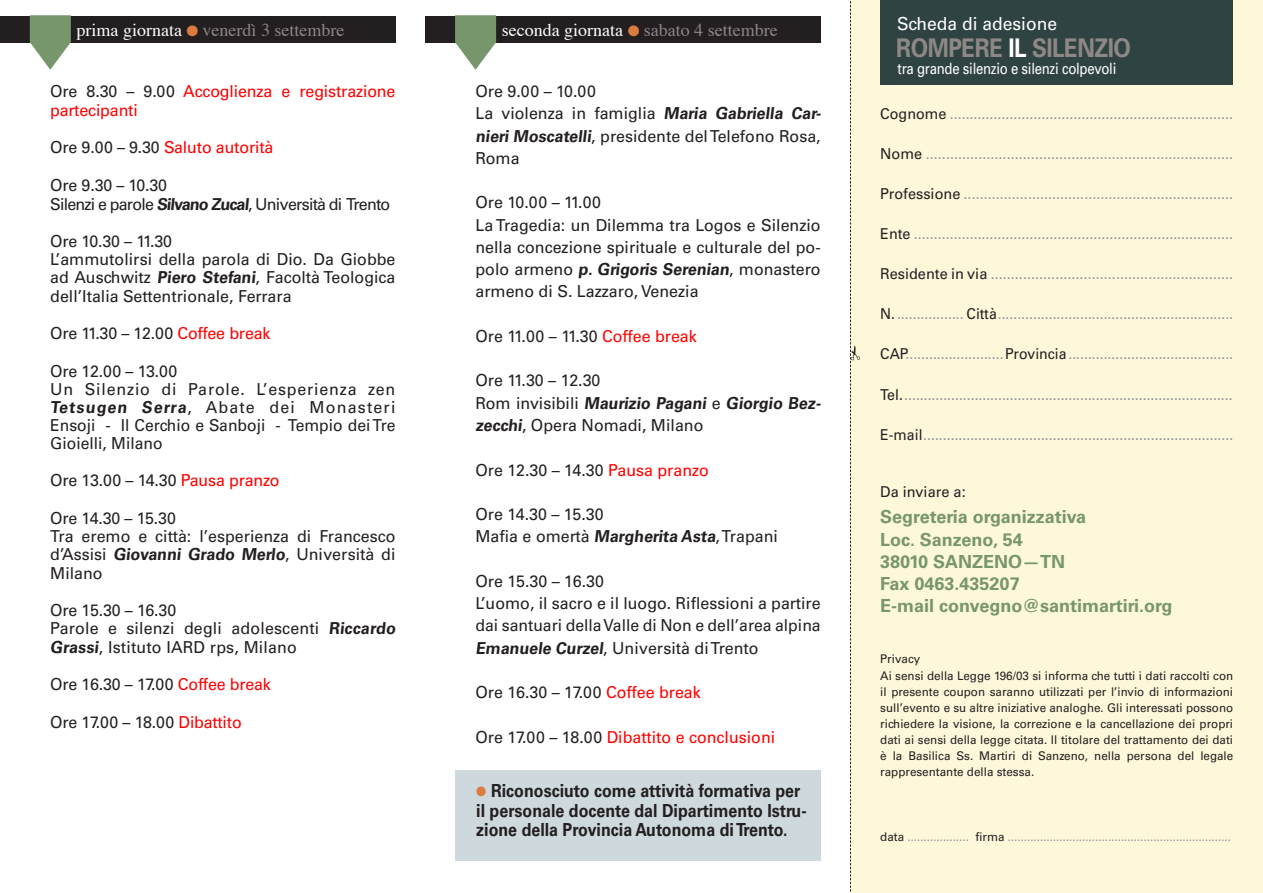
<style>
.page{position:relative;width:1263px;height:893px;background:#fff}
.page>*{position:absolute;margin:0;border:0;box-sizing:border-box;transform-origin:0 0}
.t1{font:700 25.8px "Univers";letter-spacing:-.02em;color:#8d8885;scale:.87 1}
.t2{font:700 18px/19.5px "Univers LT Std";color:#231f20;scale:.89 1}
.t3{font:700 18px/22.2px "Univers LT Std";color:#77966b}
.t4{font:18px "Times";color:#8d8885}
.t5{font:18px "Univers LT Std";color:#fff}
.t6{font:16.5px/22.2px "Univers LT Std";color:#231f20}
.t7{font:16.5px/18.8px "Univers LT Std";letter-spacing:-.01em;color:#f00}
.t8{font:16.5px/18.8px "Univers LT Std";letter-spacing:-.05em;color:#231f20}
.t9{font:15.45px "Univers";letter-spacing:-.02em;color:#fff;scale:.85 1}
.t10{font:15px "Univers LT Std";color:#939598;scale:.94 1}
.t11{font:15px "Univers LT Std";color:#939598;scale:.96 1}
.t12{font:15px "Univers LT Std";color:#939598}
.t13{font:15px "Univers LT Std";color:#231f20}
.t14{font:12px/16.2px "Univers LT Std";color:#231f20}
.t15{font:12px "Univers LT Std";color:#939598}
.s1{color:#fff}
.s2{color:#da7c40}
.s3{color:#231f20}
.s4{font-weight:700}
.s5{color:#f00}
</style>
<div class="page">
<div style="left:850px;top:0;width:413px;height:893px;background:#fef8db"></div>
<div style="left:0;top:16px;width:395px;height:27px;background:#231f20"></div>
<svg style="left:30px;top:15px;width:41px;height:55px"></svg>
<div style="left:425px;top:16px;width:396px;height:27px;background:#231f20"></div>
<svg style="left:455px;top:15px;width:41px;height:55px"></svg>
<div style="left:455px;top:771px;width:366px;height:90px;background:#ced9de"></div>
<div style="left:880px;top:0;width:353px;height:85px;background:#2f4342"></div>
<svg style="left:850px;top:1px;width:10px;height:891px"></svg>
<p class="t4" style="left:77px;top:18px;width:269px"><span class="s1">prima giornata</span> <span class="s2">●</span> venerdì 3 settembre</p>
<p class="t7" style="left:50px;top:82px;width:347px"><span class="s3">Ore 8.30 – 9.00</span> Accoglienza e registrazione partecipanti</p>
<p class="t7" style="left:50px;top:138px;width:225px"><span class="s3">Ore 9.00 – 9.30</span> Saluto autorità</p>
<p class="t8" style="left:50px;top:176px;width:342px">Ore 9.30 – 10.30<br>Silenzi e parole <span class="s4">Silvano Zucal</span>, Università di Trento</p>
<p class="t6" style="left:50px;top:232px;width:347px;line-height:18.3px">Ore 10.30 – 11.30<br>L’ammutolirsi della parola di Dio. Da Giobbe ad Auschwitz <span class="s4">Piero Stefani</span>, Facoltà Teologica dell’Italia Settentrionale, Ferrara</p>
<p class="t6" style="left:50px;top:322px;width:222px">Ore 11.30 – 12.00 <span class="s5">Coffee break</span></p>
<p class="t6" style="left:50px;top:362px;width:347px;line-height:18px">Ore 12.00 – 13.00<br>Un Silenzio di Parole. L’esperienza zen<br><span class="s4">Tetsugen Serra</span>, Abate dei Monasteri<br>Ensoji - Il Cerchio e Sanboji - Tempio dei Tre<br>Gioielli, Milano</p>
<p class="t6" style="left:50px;top:469px;width:231px">Ore 13.00 – 14.30 <span class="s5">Pausa pranzo</span></p>
<p class="t6" style="left:50px;top:509px;width:347px;line-height:18.3px">Ore 14.30 – 15.30<br>Tra eremo e città: l’esperienza di Francesco d’Assisi <span class="s4">Giovanni Grado Merlo</span>, Università di<br>Milano</p>
<p class="t6" style="left:50px;top:601px;width:349px;line-height:18.3px">Ore 15.30 – 16.30<br>Parole e silenzi degli adolescenti <span class="s4">Riccardo<br>Grassi</span>, Istituto IARD rps, Milano</p>
<p class="t6" style="left:50px;top:673px;width:222px">Ore 16.30 – 17.00 <span class="s5">Coffee break</span></p>
<p class="t6" style="left:50px;top:711px;width:193px">Ore 17.00 – 18.00 <span class="s5">Dibattito</span></p>
<p class="t4" style="left:502px;top:18px;width:277px"><span class="s1">seconda giornata</span> <span class="s2">●</span> sabato 4 settembre</p>
<p class="t6" style="left:475px;top:80px;width:349px">Ore 9.00 – 10.00<br>La violenza in famiglia <span class="s4">Maria Gabriella Car&shy;nieri Moscatelli</span>, presidente del Telefono Rosa,<br>Roma</p>
<p class="t6" style="left:475px;top:191px;width:347px">Ore 10.00 – 11.00<br>La Tragedia: un Dilemma tra Logos e Silenzio nella concezione spirituale e culturale del po&shy;polo armeno <span class="s4">p. Grigoris Serenian</span>, monastero armeno di S. Lazzaro, Venezia</p>
<p class="t6" style="left:475px;top:325px;width:223px">Ore 11.00 – 11.30 <span class="s5">Coffee break</span></p>
<p class="t6" style="left:475px;top:370px;width:349px">Ore 11.30 – 12.30<br>Rom invisibili <span class="s4">Maurizio Pagani</span> e <span class="s4">Giorgio Bez&shy;zecchi</span>, Opera Nomadi, Milano</p>
<p class="t6" style="left:475px;top:459px;width:235px">Ore 12.30 – 14.30 <span class="s5">Pausa pranzo</span></p>
<p class="t6" style="left:475px;top:503px;width:304px">Ore 14.30 – 15.30<br>Mafia e omertà <span class="s4">Margherita Asta</span>, Trapani</p>
<p class="t6" style="left:475px;top:570px;width:347px">Ore 15.30 – 16.30<br>L’uomo, il sacro e il luogo. Riflessioni a partire dai santuari della Valle di Non e dell’area alpina <span class="s4">Emanuele Curzel</span>, Università di Trento</p>
<p class="t6" style="left:475px;top:681px;width:227px">Ore 16.30 – 17.00 <span class="s5">Coffee break</span></p>
<p class="t7" style="left:475px;top:728px;width:301px"><span class="s3">Ore 17.00 – 18.00</span> Dibattito e conclusioni</p>
<p class="t2" style="left:476px;top:781px;width:373px"><span class="s2">●</span> Riconosciuto come attività formativa per il personale docente dal Dipartimento Istru&shy;zione della Provincia Autonoma di Trento.</p>
<p class="t5" style="left:897px;top:13px;width:161px">Scheda di adesione</p>
<h1 class="t1" style="left:896px;top:32px;width:271px">ROMPERE <span class="s1">IL</span> SILENZIO</h1>
<p class="t9" style="left:898px;top:59px;width:259px">tra grande silenzio e silenzi colpevoli</p>
<p class="t11" style="left:880px;top:104px;width:369px"><span class="s3">Cognome</span> .......................................................................</p>
<p class="t12" style="left:880px;top:145px;width:354px"><span class="s3">Nome</span> ............................................................................</p>
<p class="t11" style="left:880px;top:185px;width:369px"><span class="s3">Professione</span> ...................................................................</p>
<p class="t11" style="left:880px;top:225px;width:369px"><span class="s3">Ente</span> ................................................................................</p>
<p class="t12" style="left:880px;top:265px;width:354px"><span class="s3">Residente in via</span> ............................................................</p>
<p class="t10" style="left:880px;top:305px;width:377px"><span class="s3">N.</span> ................. <span class="s3">Città</span> ............................................................</p>
<p class="t10" style="left:880px;top:345px;width:377px"><span class="s3">CAP</span>......................... <span class="s3">Provincia</span> ..........................................</p>
<p class="t10" style="left:880px;top:385px;width:376px"><span class="s3">Tel.</span> ....................................................................................</p>
<p class="t10" style="left:880px;top:425px;width:377px"><span class="s3">E-mail</span> ...............................................................................</p>
<p class="t13" style="left:880px;top:483px;width:87px">Da inviare a:</p>
<p class="t3" style="left:880px;top:506px;width:294px">Segreteria organizzativa<br>Loc. Sanzeno, 54<br>38010 SANZENO—TN<br>Fax 0463.435207<br>E-mail convegno@santimartiri.org</p>
<p class="t14" style="left:880px;top:651px;width:354px">Privacy<br>Ai sensi della Legge 196/03 si informa che tutti i dati raccolti con il presente coupon saranno utilizzati per l’invio di informazioni sull’evento e su altre iniziative analoghe. Gli interessati possono richiedere la visione, la correzione e la cancellazione dei propri dati ai sensi della legge citata. Il titolare del trattamento dei dati è la Basilica Ss. Martiri di Sanzeno, nella persona del legale rappresentante della stessa.</p>
<p class="t15" style="left:880px;top:829px;width:352px"><span class="s3">data</span> ................... <span class="s3">firma</span> .....................................................................</p>
</div>
